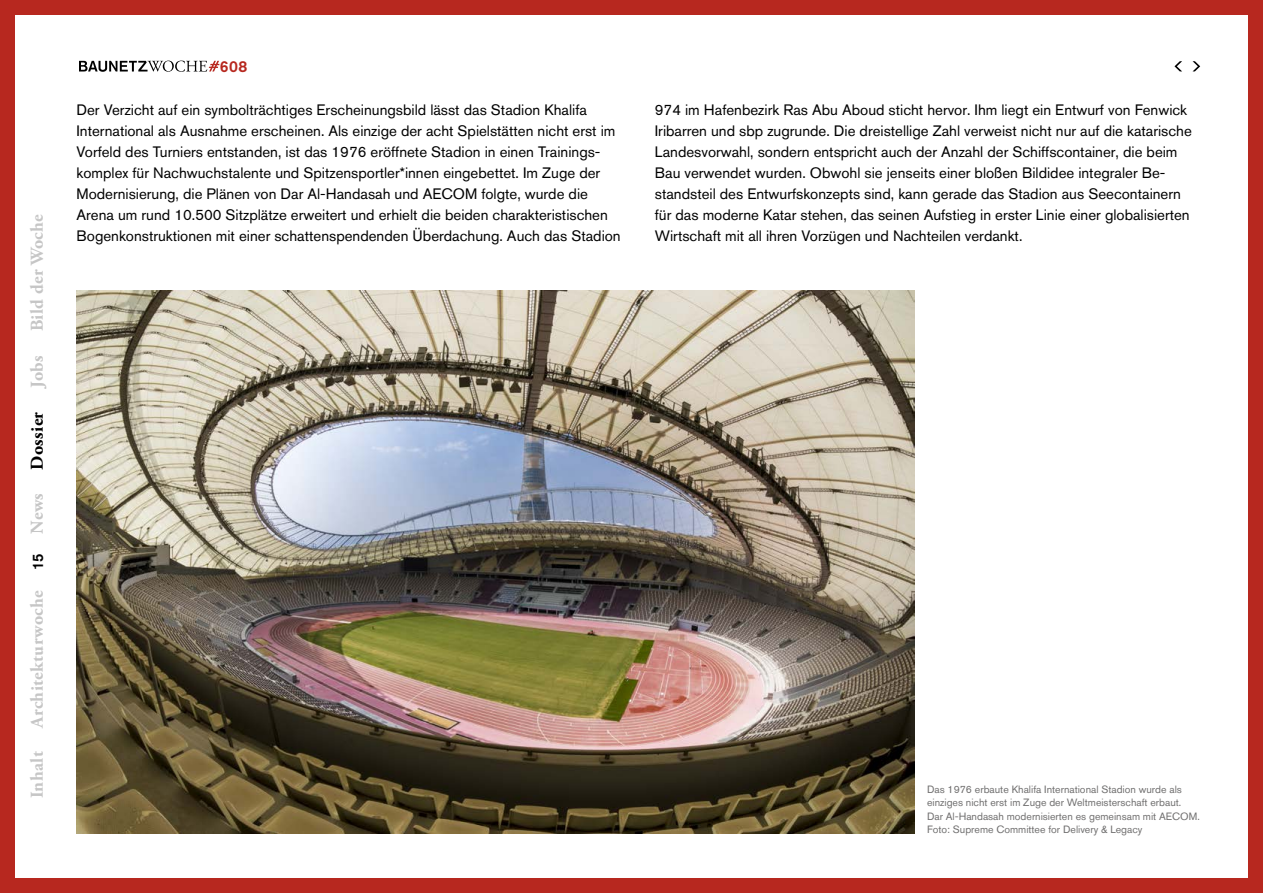
<style>
.page{position:relative;width:1263px;height:893px;background:#fff}
.page>*{position:absolute;margin:0;border:0;box-sizing:border-box;transform-origin:0 0}
.t1{font:700 18px "Adobe Garamond Pro";letter-spacing:.02em;color:#c6c6c6}
.t2{font:700 18px "Adobe Garamond Pro";letter-spacing:.02em;color:#000}
.t3{font:500 15.75px "Akzidenz Grotesk BQ";color:#b7281f}
.t4{font:15px/21px "Akzidenz Grotesk BQ";color:#000}
.t5{font:500 15px "Akzidenz Grotesk BQ";color:#000}
.t6{font:10.5px/13.5px "Akzidenz Grotesk BQ";color:#706f6f}
</style>
<div class="page">
<div style="left:0;top:0;width:1263px;height:893px;border:15px solid #b7281f"></div>
<svg style="left:1192px;top:61px;width:8px;height:10px"></svg>
<svg style="left:1174px;top:61px;width:8px;height:10px"></svg>
<img style="left:77px;top:290px;width:837px;height:543px">
<svg style="left:79px;top:61px;width:140px;height:11px"></svg>
<p class="t1" style="left:27px;top:331px;width:119px;rotate:-90deg">Bild der Woche</p>
<p class="t1" style="left:27px;top:388px;width:34px;rotate:-90deg">Jobs</p>
<p class="t2" style="left:27px;top:470px;width:59px;rotate:-90deg">Dossier</p>
<p class="t1" style="left:27px;top:534px;width:42px;rotate:-90deg">News</p>
<p class="t5" style="left:29px;top:570px;width:18px;rotate:-90deg">15</p>
<p class="t1" style="left:27px;top:728px;width:139px;rotate:-90deg">Architekturwoche</p>
<p class="t1" style="left:27px;top:798px;width:49px;rotate:-90deg">Inhalt</p>
<p class="t3" style="left:220px;top:56px;width:29px">608</p>
<p class="t4" style="left:77px;top:99px;width:546px">Der Verzicht auf ein symbolträchtiges Erscheinungsbild lässt das Stadion Khalifa International als Ausnahme erscheinen. Als einzige der acht Spielstätten nicht erst im Vorfeld des Turniers entstanden, ist das 1976 eröffnete Stadion in einen Trainings&shy;komplex für Nachwuchstalente und Spitzensportler*innen eingebettet. Im Zuge der Modernisierung, die Plänen von Dar Al-Handasah und AECOM folgte, wurde die Arena um rund 10.500 Sitzplätze erweitert und erhielt die beiden charakteristischen Bogenkonstruktionen mit einer schattenspendenden Überdachung. Auch das Stadion</p>
<p class="t4" style="left:655px;top:99px;width:538px">974 im Hafenbezirk Ras Abu Aboud sticht hervor. Ihm liegt ein Entwurf von Fenwick Iribarren und sbp zugrunde. Die dreistellige Zahl verweist nicht nur auf die katarische Landesvorwahl, sondern entspricht auch der Anzahl der Schiffscontainer, die beim Bau verwendet wurden. Obwohl sie jenseits einer bloßen Bildidee integraler Be&shy;standsteil des Entwurfskonzepts sind, kann gerade das Stadion aus Seecontainern für das moderne Katar stehen, das seinen Aufstieg in erster Linie einer globalisierten Wirtschaft mit all ihren Vorzügen und Nachteilen verdankt.</p>
<p class="t6" style="left:927px;top:782px;width:274px">Das 1976 erbaute Khalifa International Stadion wurde als einziges nicht erst im Zuge der Weltmeisterschaft erbaut.<br>Dar Al-Handasah modernisierten es gemeinsam mit AECOM.<br>Foto: Supreme Committee for Delivery &amp; Legacy</p>
</div>
